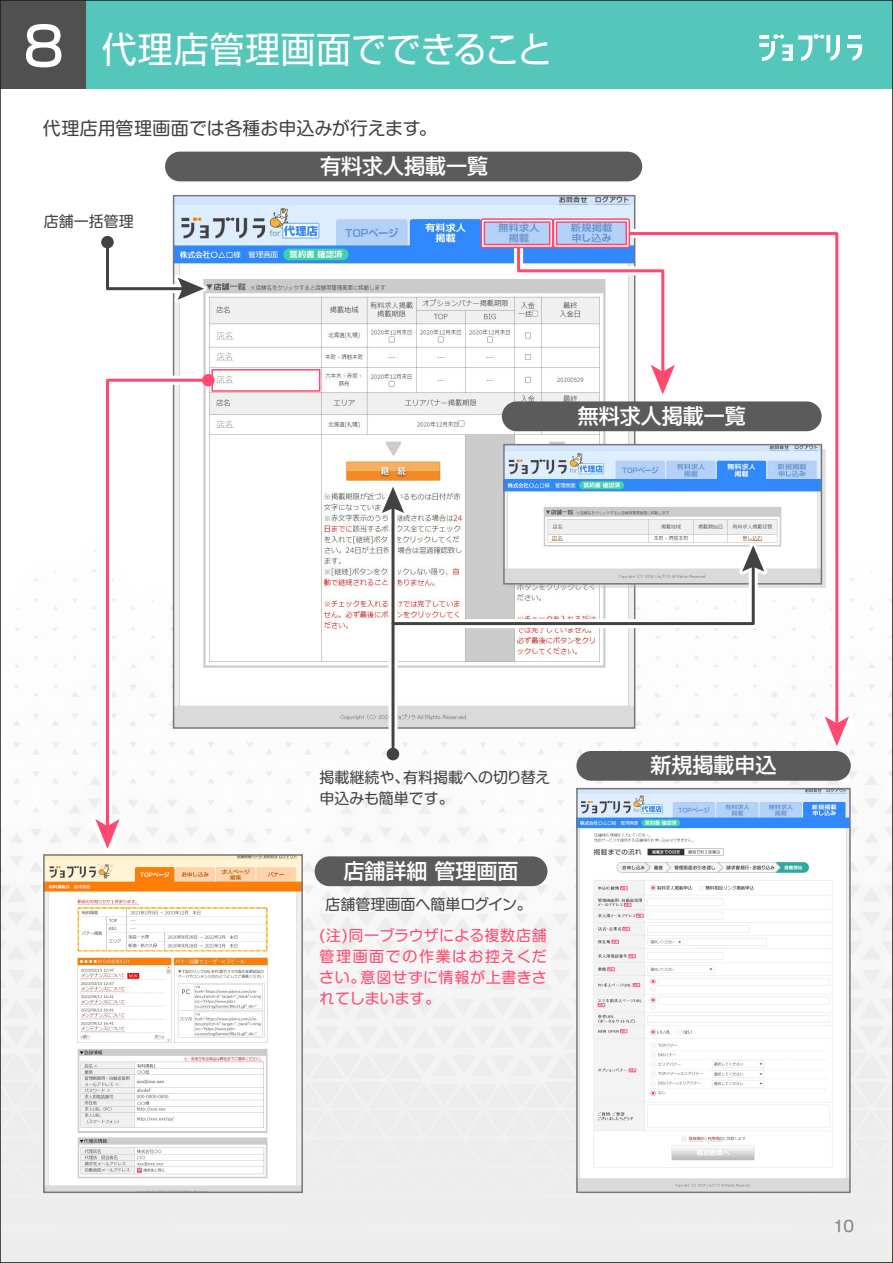
<style>
.page{position:relative;width:893px;height:1263px;background:#fff}
.page>*{position:absolute;margin:0;border:0;box-sizing:border-box;transform-origin:0 0}
.t1{font:36px "Shin Go Pro";letter-spacing:.01em;color:#fff}
.t2{font:500 21px "Shin Go Pro";color:#fff}
.t3{font:18px "Shin M Go Pro";color:#424242}
.t4{font:15px/21px "Shin M Go Pro";letter-spacing:.045em;color:#ff4970;text-align:justify}
.t5{font:15px/21px "Shin M Go Pro";color:#424242}
.t6{font:500 15px "K Shin M Go Std";color:#898989}
.s1{font-weight:500;font-size:54px}
</style>
<div class="page">
<div style="left:0;top:0;width:893px;height:89px;background:#55c6bb"></div>
<svg style="left:847px;top:36px;width:15px;height:25px"></svg>
<svg style="left:759px;top:34px;width:81px;height:27px"></svg>
<img style="left:46px;top:857px;width:254px;height:333px">
<div style="left:0;top:0;width:86px;height:89px;background:#505050"></div>
<svg style="left:172px;top:194px;width:464px;height:535px"></svg>
<div style="left:165px;top:152px;width:477px;height:29px;background:#5b5b5b;border-radius:15px"></div>
<div style="left:315px;top:856px;width:232px;height:30px;background:#5b5b5b;border-radius:15px"></div>
<svg style="left:101px;top:235px;width:118px;height:73px"></svg>
<div style="left:502px;top:401px;width:320px;height:30px;background:#5b5b5b;border-radius:15px"></div>
<div style="left:576px;top:751px;width:275px;height:30px;background:#5b5b5b;border-radius:15px"></div>
<div style="left:43px;top:854px;width:260px;height:339px;border:2px solid #777"></div>
<svg style="left:98px;top:371px;width:120px;height:466px"></svg>
<svg style="left:104px;top:377px;width:108px;height:454px"></svg>
<svg style="left:77px;top:798px;width:61px;height:62px"></svg>
<svg style="left:627px;top:231px;width:212px;height:496px"></svg>
<svg style="left:806px;top:695px;width:61px;height:63px"></svg>
<svg style="left:510px;top:239px;width:183px;height:167px"></svg>
<div style="left:481px;top:218px;width:72px;height:30px;border:4px solid #ff4970"></div>
<div style="left:482px;top:220px;width:70px;height:27px;border:2px solid #fff"></div>
<div style="left:553px;top:218px;width:77px;height:30px;border:4px solid #ff4970"></div>
<div style="left:554px;top:220px;width:74px;height:27px;border:2px solid #fff"></div>
<img style="left:579px;top:791px;width:269px;height:399px">
<div style="left:576px;top:788px;width:275px;height:405px;border:2px solid #777"></div>
<div style="left:202px;top:374px;width:13px;height:12px;background:#ff4970;border-radius:50%"></div>
<div style="left:101px;top:236px;width:13px;height:12px;background:#424242;border-radius:50%"></div>
<div style="left:211px;top:369px;width:109px;height:23px;border:2px solid #ff4970"></div>
<img style="left:506px;top:447px;width:313px;height:134px">
<div style="left:503px;top:444px;width:319px;height:140px;border:2px solid #777"></div>
<svg style="left:371px;top:471px;width:401px;height:289px"></svg>
<div style="left:387px;top:748px;width:12px;height:12px;background:#424242;border-radius:50%"></div>
<h1 class="t1" style="left:23px;top:20px;width:531px"><span class="s1">8</span> 代理店管理画面でできること</h1>
<p class="t3" style="left:43px;top:113px;width:395px">代理店用管理画面では各種お申込みが行えます。</p>
<p class="t5" style="left:44px;top:209px;width:91px">店舗一括管理</p>
<h2 class="t2" style="left:320px;top:149px;width:170px">有料求人掲載一覧</h2>
<h2 class="t2" style="left:578px;top:399px;width:169px">無料求人掲載一覧</h2>
<p class="t5" style="left:320px;top:765px;width:232px">掲載継続や、有料掲載への切り替え申込みも簡単です。</p>
<h2 class="t2" style="left:344px;top:854px;width:176px">店舗詳細 管理画面</h2>
<p class="t5" style="left:326px;top:892px;width:208px">店舗管理画面へ簡単ログイン。</p>
<p class="t4" style="left:319px;top:923px;width:229px">(注)同一ブラウザによる複数店舗管理画面での作業はお控えください。意図せずに情報が上書きされてしまいます。</p>
<h2 class="t2" style="left:650px;top:748px;width:127px">新規掲載申込</h2>
<p class="t6" style="left:833px;top:1215px;width:23px">10</p>
</div>
